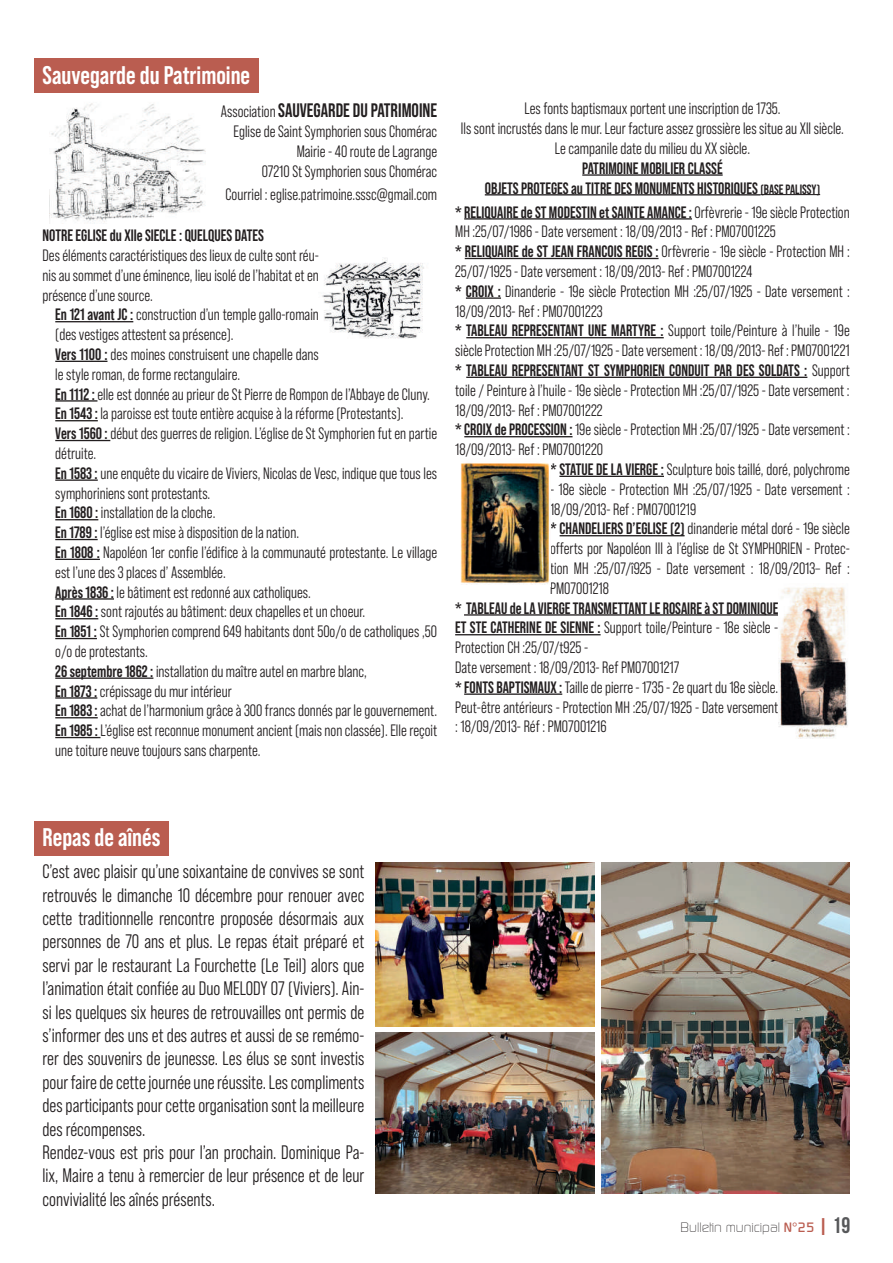
<style>
.page{position:relative;width:893px;height:1263px;background:#fff}
.page>*{position:absolute;margin:0;border:0;box-sizing:border-box;transform-origin:0 0}
.t1{font:700 25.5px "Bebas Neue Pro";color:#fff}
.t2{font:19.5px/23.4px "Bebas Neue Pro Middle";color:#231f20;scale:.95 1}
.t3{font:700 19.5px "Bebas Neue Pro";color:#231f20;scale:.95 1}
.t4{font:16.5px/19.8px "Bebas Neue Pro Middle";color:#231f20;scale:.95 1}
.t5{font:700 16.5px/19.8px "Bebas Neue Pro";color:#231f20;text-align:center;scale:.95 1}
.t6{font:300 13.5px "Continuum";color:#231f20}
.s1{font-family:"Bebas Neue Pro Middle";font-weight:400;font-size:16.5px}
.s2{font-family:"Bebas Neue Pro";font-weight:700}
.s3{font-size:13.5px}
.s4{font-family:"Bebas Neue Pro Middle";font-weight:400}
.s5{font-weight:500;color:#ba5d50}
.s6{color:#ba5d50}
.s7{font-family:"Bebas Neue";font-weight:700;font-size:22.5px;color:#57585a}
</style>
<div class="page">
<div style="left:34px;top:58px;width:225px;height:35px;background:#ba5d50"></div>
<div style="left:34px;top:821px;width:135px;height:34px;background:#ba5d50"></div>
<img style="left:375px;top:862px;width:219px;height:164px">
<img style="left:601px;top:862px;width:249px;height:331px">
<img style="left:375px;top:1033px;width:219px;height:160px">
<hr style="left:55px;top:321px;width:78px;height:1px;background:#231f20">
<hr style="left:55px;top:361px;width:52px;height:1px;background:#231f20">
<hr style="left:55px;top:400px;width:42px;height:2px;background:#231f20">
<hr style="left:55px;top:420px;width:43px;height:1px;background:#231f20">
<hr style="left:55px;top:440px;width:55px;height:1px;background:#231f20">
<hr style="left:55px;top:479px;width:43px;height:2px;background:#231f20">
<hr style="left:55px;top:519px;width:43px;height:1px;background:#231f20">
<hr style="left:55px;top:539px;width:43px;height:1px;background:#231f20">
<hr style="left:55px;top:559px;width:45px;height:1px;background:#231f20">
<hr style="left:55px;top:598px;width:59px;height:2px;background:#231f20">
<hr style="left:55px;top:618px;width:43px;height:1px;background:#231f20">
<hr style="left:55px;top:638px;width:42px;height:1px;background:#231f20">
<hr style="left:55px;top:677px;width:98px;height:2px;background:#231f20">
<hr style="left:55px;top:697px;width:42px;height:2px;background:#231f20">
<hr style="left:55px;top:717px;width:43px;height:1px;background:#231f20">
<hr style="left:55px;top:737px;width:45px;height:1px;background:#231f20">
<hr style="left:582px;top:174px;width:141px;height:2px;background:#231f20">
<hr style="left:485px;top:194px;width:275px;height:1px;background:#231f20">
<hr style="left:760px;top:194px;width:60px;height:1px;background:#231f20">
<hr style="left:464px;top:218px;width:228px;height:2px;background:#231f20">
<hr style="left:465px;top:258px;width:194px;height:1px;background:#231f20">
<hr style="left:466px;top:297px;width:35px;height:2px;background:#231f20">
<hr style="left:466px;top:337px;width:198px;height:1px;background:#231f20">
<hr style="left:466px;top:377px;width:341px;height:1px;background:#231f20">
<hr style="left:464px;top:436px;width:109px;height:1px;background:#231f20">
<hr style="left:559px;top:476px;width:105px;height:1px;background:#231f20">
<hr style="left:560px;top:535px;width:125px;height:1px;background:#231f20">
<hr style="left:464px;top:614px;width:314px;height:2px;background:#231f20">
<hr style="left:455px;top:634px;width:146px;height:1px;background:#231f20">
<hr style="left:464px;top:693px;width:98px;height:2px;background:#231f20">
<img style="left:49px;top:103px;width:157px;height:120px">
<img style="left:322px;top:258px;width:102px;height:81px">
<img style="left:460px;top:463px;width:89px;height:122px">
<img style="left:778px;top:587px;width:70px;height:152px">
<h1 class="t1" style="left:43px;top:61px;width:209px">Sauvegarde du Patrimoine</h1>
<p class="t3" style="left:221px;top:99px;width:229px"><span class="s1">Association</span> SAUVEGARDE DU PATRIMOINE</p>
<p class="t4" style="left:234px;top:121px;width:216px;text-align:right">Eglise de Saint Symphorien sous Chomérac<br>Mairie - 40 route de Lagrange<br>07210 St Symphorien sous Chomérac</p>
<p class="t4" style="left:226px;top:184px;width:224px">Courriel : eglise.patrimoine.sssc@gmail.com</p>
<p class="t5" style="left:43px;top:225px;width:234px">NOTRE EGLISE du XIIe SIECLE : QUELQUES DATES</p>
<p class="t4" style="left:43px;top:245px;width:292px;text-align:justify">Des éléments caractéristiques des lieux de culte sont réu&shy;nis au sommet d’une éminence, lieu isolé de l’habitat et en présence d’une source.</p>
<p class="t4" style="left:55px;top:305px;width:403px"><span class="s2">En 121 avant JC :</span> construction d’un temple gallo-romain<br>(des vestiges attestent sa présence).<br><span class="s2">Vers 1100 :</span> des moines construisent une chapelle dans<br>le style roman, de forme rectangulaire.<br><span class="s2">En 1112 :</span> elle est donnée au prieur de St Pierre de Rompon de l’Abbaye de Cluny.<br><span class="s2">En 1543 :</span> la paroisse est toute entière acquise à la réforme (Protestants).<br><span class="s2">Vers 1560 :</span> début des guerres de religion. L’église de St Symphorien fut en partie détruite.<br><span class="s2">En 1583 :</span> une enquête du vicaire de Viviers, Nicolas de Vesc, indique que tous les symphoriniens sont protestants.<br><span class="s2">En 1680 :</span> installation de la cloche.<br><span class="s2">En 1789 :</span> l’église est mise à disposition de la nation.<br><span class="s2">En 1808 :</span> Napoléon 1er confie l’édifice à la communauté protestante. Le village est l’une des 3 places d’ Assemblée.<br><span class="s2">Après 1836 :</span> le bâtiment est redonné aux catholiques.<br><span class="s2">En 1846 :</span> sont rajoutés au bâtiment: deux chapelles et un choeur.<br><span class="s2">En 1851 :</span> St Symphorien comprend 649 habitants dont 50o/o de catholiques ,50 o/o de protestants.<br><span class="s2">26 septembre 1862 :</span> installation du maître autel en marbre blanc,<br><span class="s2">En 1873 :</span> crépissage du mur intérieur<br><span class="s2">En 1883 :</span> achat de l’harmonium grâce à 300 francs donnés par le gouvernement.<br><span class="s2">En 1985 :</span> L’église est reconnue monument ancient (mais non classée). Elle reçoit une toiture neuve toujours sans charpente.</p>
<p class="t4" style="left:461px;top:99px;width:405px;text-align:center">Les fonts baptismaux portent une inscription de 1735.<br>Ils sont incrustés dans le mur. Leur facture assez grossière les situe au XII siècle.<br>Le campanile date du milieu du XX siècle.</p>
<p class="t5" style="left:485px;top:158px;width:354px">PATRIMOINE MOBILIER CLASSÉ<br>OBJETS PROTEGES au TITRE DES MONUMENTS HISTORIQUES <span class="s3">(BASE PALISSY)</span></p>
<p class="t5" style="left:455px;top:202px;width:417px">* RELIQUAIRE de ST MODESTIN et SAINTE AMANCE : <span class="s4">Orfèvrerie - 19e siècle Protection</span></p>
<p class="t4" style="left:455px;top:222px;width:417px">MH :25/07/1986 - Date versement : 18/09/2013 - Ref : PM07001225<br><span class="s2">* RELIQUAIRE de ST JEAN FRANCOIS REGIS :</span> Orfèvrerie - 19e siècle - Protection MH :<br>25/07/1925 - Date versement : 18/09/2013- Ref : PM07001224<br><span class="s2">* CROIX :</span> Dinanderie - 19e siècle Protection MH :25/07/1925 - Date versement :<br>18/09/2013- Ref : PM07001223<br><span class="s2">* TABLEAU REPRESENTANT UNE MARTYRE :</span> Support toile/Peinture à l’huile - 19e siècle Protection MH :25/07/1925 - Date versement : 18/09/2013- Ref : PM07001221</p>
<p class="t5" style="left:455px;top:360px;width:417px">* TABLEAU REPRESENTANT ST SYMPHORIEN CONDUIT PAR DES SOLDATS : <span class="s4">Support</span></p>
<p class="t4" style="left:455px;top:380px;width:417px">toile / Peinture à l’huile - 19e siècle - Protection MH :25/07/1925 - Date versement :</p>
<p class="t4" style="left:455px;top:400px;width:157px">18/09/2013- Ref : PM07001222</p>
<p class="t4" style="left:455px;top:420px;width:417px"><span class="s2">* CROIX de PROCESSION :</span> 19e siècle - Protection MH :25/07/1925 - Date versement :</p>
<p class="t4" style="left:455px;top:440px;width:157px">18/09/2013- Ref : PM07001220</p>
<p class="t4" style="left:550px;top:459px;width:317px"><span class="s2">* STATUE DE LA VIERGE :</span> Sculpture bois taillé, doré, polychrome</p>
<p class="t4" style="left:550px;top:479px;width:317px">- 18e siècle - Protection MH :25/07/1925 - Date versement :<br>18/09/2013- Ref : PM07001219<br><span class="s2">* CHANDELIERS D’EGLISE (2)</span> dinanderie métal doré - 19e siècle offerts por Napoléon III à l’église de St SYMPHORIEN - Protec&shy;tion MH :25/07/î925 - Date versement : 18/09/2013– Ref :<br>PM07001218</p>
<p class="t5" style="left:455px;top:598px;width:342px">* TABLEAU de LA VIERGE TRANSMETTANT LE ROSAIRE à ST DOMINIQUE</p>
<p class="t4" style="left:455px;top:618px;width:342px"><span class="s2">ET STE CATHERINE DE SIENNE :</span> Support toile/Peinture - 18e siècle - Protection CH :25/07/t925 -<br>Date versement : 18/09/2013- Ref PM07001217<br><span class="s2">* FONTS BAPTISMAUX :</span> Taille de pierre - 1735 - 2e quart du 18e siècle.<br>Peut-être antérieurs - Protection MH :25/07/1925 - Date versement : 18/09/2013- Réf : PM07001216</p>
<h1 class="t1" style="left:43px;top:823px;width:119px">Repas de aînés</h1>
<p class="t2" style="left:43px;top:860px;width:340px">C’est avec plaisir qu’une soixantaine de convives se sont retrouvés le dimanche 10 décembre pour renouer avec cette traditionnelle rencontre proposée désormais aux personnes de 70 ans et plus. Le repas était préparé et servi par le restaurant La Fourchette (Le Teil) alors que l’animation était confiée au Duo MELODY 07 (Viviers). Ain&shy;si les quelques six heures de retrouvailles ont permis de s’informer des uns et des autres et aussi de se remémo&shy;rer des souvenirs de jeunesse. Les élus se sont investis pour faire de cette journée une réussite. Les compliments des participants pour cette organisation sont la meilleure des récompenses.<br>Rendez-vous est pris pour l’an prochain. Dominique Pa&shy;lix, Maire a tenu à remercier de leur présence et de leur convivialité les aînés présents.</p>
<p class="t6" style="left:681px;top:1219px;width:171px">Bulletin municipal <span class="s5">N°25</span> <span class="s6">❙</span> <span class="s7">19</span></p>
</div>
